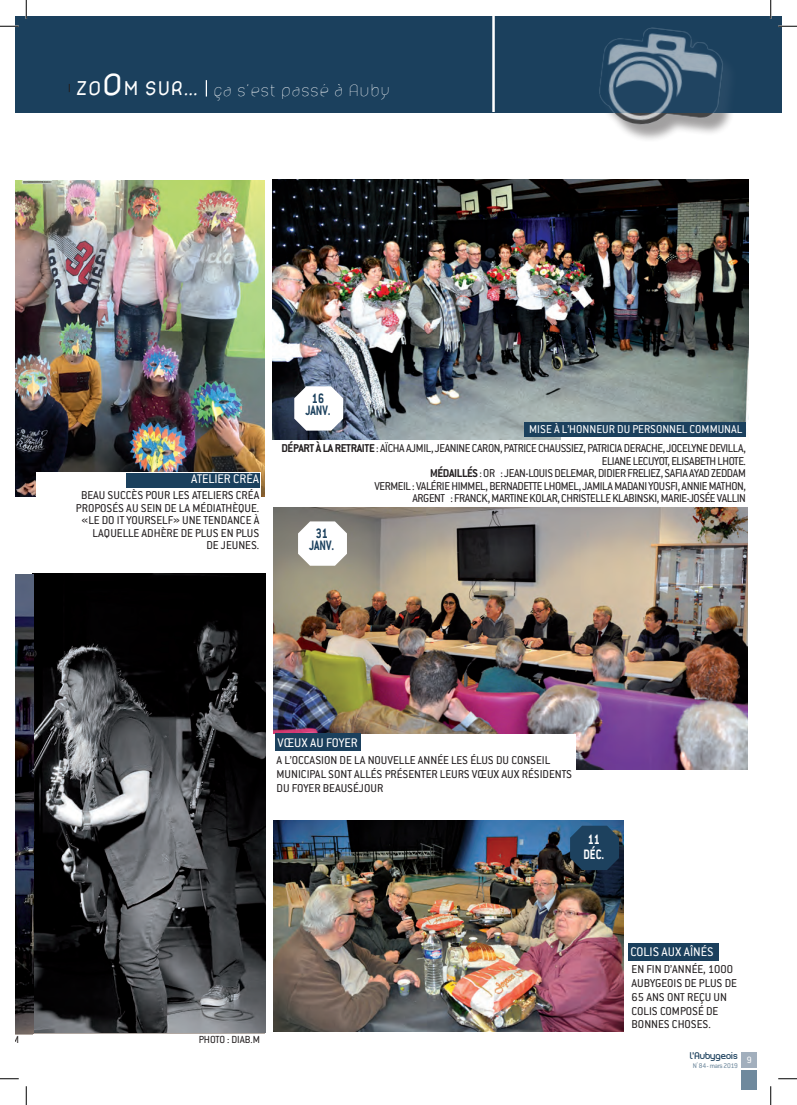
<style>
.page{position:relative;width:797px;height:1105px;background:#fff}
.page>*{position:absolute;margin:0;border:0;box-sizing:border-box;transform-origin:0 0}
.t1{font:18.75px "lelim 200";color:#fff}
.t2{font:700 15px/12px "Conduit ITC";color:#1b405d;text-align:center;scale:.8 1}
.t3{font:700 15px/15px "Conduit ITC";color:#fff;scale:.8 1}
.t4{font:13.75px "Conduit ITC";color:#fff}
.t5{font:12.5px/12.5px "Conduit ITC";letter-spacing:-.03em;color:#231f20;text-align:right}
.t6{font:12.5px/13.8px "Conduit ITC";letter-spacing:-.01em;color:#231f20}
.t7{font:11.25px "Conduit ITC";color:#231f20}
.t8{font:10px "Conduit ITC";color:#fff}
.t9{font:9.25px "Planet Estyle";color:#1d415e}
.t10{font:7.5px "Conduit ITC";letter-spacing:-.035em;color:#6f899d}
.s1{font-family:"lelim 800";font-size:22.5px}
.s2{font-family:"lelim 800";font-size:35px}
.s3{color:#fff}
.s4{font-weight:700}
</style>
<div class="page">
<div style="left:16px;top:16px;width:765px;height:96px;background:#1b405d"></div>
<hr style="left:492px;top:16px;width:3px;height:96px;background:#fff">
<svg style="left:206px;top:80px;width:1px;height:17px"></svg>
<img style="left:576px;top:27px;width:165px;height:113px">
<img style="left:274px;top:507px;width:473px;height:262px">
<img style="left:32px;top:573px;width:233px;height:461px">
<img style="left:16px;top:180px;width:248px;height:316px">
<img style="left:272px;top:179px;width:477px;height:261px">
<div style="left:561px;top:423px;width:185px;height:72px;background:#fff"></div>
<div style="left:524px;top:422px;width:222px;height:15px;background:#1b405d"></div>
<svg style="left:294px;top:386px;width:49px;height:45px"></svg>
<svg style="left:298px;top:521px;width:49px;height:45px"></svg>
<div style="left:271px;top:734px;width:305px;height:80px;background:#fff"></div>
<div style="left:275px;top:733px;width:86px;height:18px;background:#1b405d"></div>
<img style="left:274px;top:821px;width:350px;height:211px">
<div style="left:628px;top:943px;width:90px;height:18px;background:#1b405d"></div>
<svg style="left:16px;top:574px;width:17px;height:460px;background:#242531"></svg>
<div style="left:36px;top:472px;width:224px;height:90px;background:#fff"></div>
<div style="left:126px;top:473px;width:134px;height:15px;background:#1b405d"></div>
<svg style="left:570px;top:826px;width:49px;height:44px;background:#20425e"></svg>
<div style="left:741px;top:1070px;width:16px;height:19px;background:#6f899d"></div>
<div style="left:741px;top:1052px;width:16px;height:16px;background:#a2afbd"></div>
<svg style="left:0;top:25px;width:19px;height:2px"></svg>
<svg style="left:778px;top:25px;width:19px;height:2px"></svg>
<svg style="left:0;top:1078px;width:19px;height:1px"></svg>
<svg style="left:778px;top:1078px;width:19px;height:1px"></svg>
<svg style="left:25px;top:0;width:2px;height:19px"></svg>
<svg style="left:25px;top:1086px;width:2px;height:19px"></svg>
<svg style="left:770px;top:0;width:1px;height:19px"></svg>
<svg style="left:770px;top:1086px;width:1px;height:19px"></svg>
<h1 class="t1" style="left:76px;top:81px;width:316px"><span class="s1">ZO</span><span class="s2">O</span><span class="s1">M SUR...</span> ça s'est passé à Auby</h1>
<p class="t4" style="left:191px;top:470px;width:69px">ATELIER CRÉA</p>
<p class="t6" style="left:76px;top:489px;width:185px;line-height:12.5px;text-align:right">BEAU SUCCÈS POUR LES ATELIERS CRÉA<br>PROPOSÉS AU SEIN DE LA MÉDIATHÈQUE. «LE DO IT YOURSELF» UNE TENDANCE À<br>LAQUELLE ADHÈRE DE PLUS EN PLUS<br>DE JEUNES.</p>
<p class="t2" style="left:305px;top:392px;width:33px">16<br>JANV.</p>
<p class="t5" style="left:281px;top:419px;width:466px;line-height:18.9px"><span class="s3">MISE À L’HONNEUR DU PERSONNEL COMMUNAL<br></span><span class="s4">DÉPART À LA RETRAITE</span> : AÏCHA AJMIL, JEANINE CARON, PATRICE CHAUSSIEZ, PATRICIA DERACHE, JOCELYNE DEVILLA,</p>
<p class="t5" style="left:374px;top:454px;width:373px">ELIANE LECUYOT, ELISABETH LHOTE.<br><span class="s4">MÉDAILLÉS</span> : OR : JEAN-LOUIS DELEMAR, DIDIER FRELIEZ, SAFIA AYAD ZEDDAM<br>VERMEIL : VALÉRIE HIMMEL, BERNADETTE LHOMEL, JAMILA MADANI YOUSFI, ANNIE MATHON, ARGENT : FRANCK, MARTINE KOLAR, CHRISTELLE KLABINSKI, MARIE-JOSÉE VALLIN</p>
<p class="t2" style="left:309px;top:527px;width:33px">31<br>JANV.</p>
<p class="t4" style="left:277px;top:734px;width:82px">VŒUX AU FOYER</p>
<p class="t6" style="left:276px;top:753px;width:297px">A L’OCCASION DE LA NOUVELLE ANNÉE LES ÉLUS DU CONSEIL<br>MUNICIPAL SONT ALLÉS PRÉSENTER LEURS VŒUX AUX RÉSIDENTS<br>DU FOYER BEAUSÉJOUR</p>
<p class="t3" style="left:583px;top:832px;width:27px">11<br>DÉC.</p>
<p class="t7" style="left:199px;top:1033px;width:63px">PHOTO : DIAB.M</p>
<p class="t4" style="left:630px;top:943px;width:85px">COLIS AUX AÎNÉS</p>
<p class="t6" style="left:631px;top:962px;width:107px">EN FIN D’ANNÉE, 1000<br>AUBYGEOIS DE PLUS DE<br>65 ANS ONT REÇU UN<br>COLIS COMPOSÉ DE<br>BONNES CHOSES.</p>
<p class="t9" style="left:690px;top:1049px;width:49px">l’Aubygeois</p>
<p class="t10" style="left:693px;top:1061px;width:46px">N<sup>°</sup> 84 - mars 2019</p>
<p class="t8" style="left:747px;top:1054px;width:7px">9</p>
</div>
